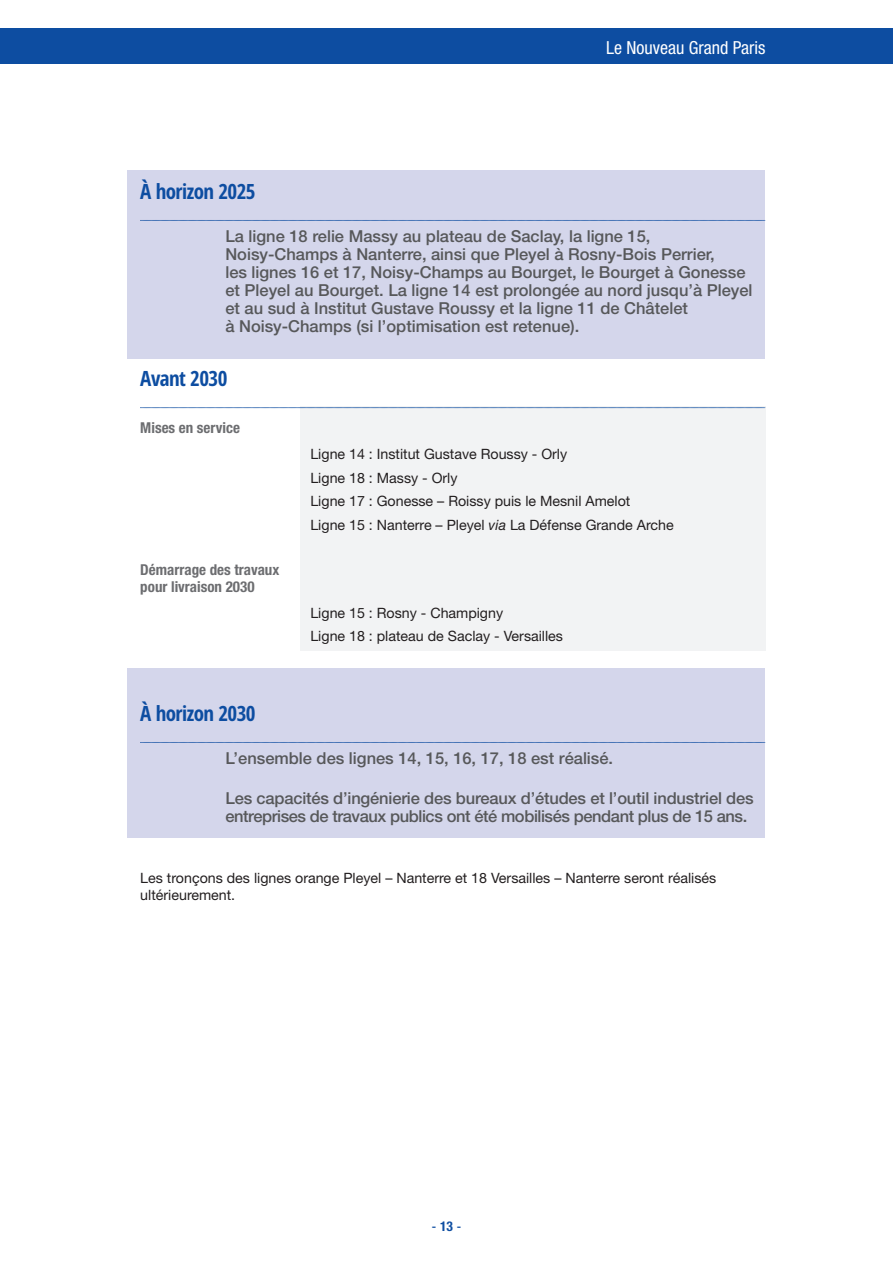
<style>
.page{position:relative;width:893px;height:1263px;background:#fff}
.page>*{position:absolute;margin:0;border:0;box-sizing:border-box;transform-origin:0 0}
.t1{font:700 condensed 21px "Open Sans";letter-spacing:-.025em;color:#0d4da1}
.t2{font:condensed 18px "Helvetica Neue";color:#fff}
.t3{font:500 16.5px/18px "Helvetica Neue";color:#57585a}
.t4{font:500 16.5px/18px "Helvetica Neue";letter-spacing:-.025em;color:#57585a}
.t5{font:700 condensed 15px/17.2px "Helvetica Neue";color:#6c6d70}
.t6{font:14.25px/23.7px "Helvetica Neue";color:#231f20}
.t7{font:13.5px "Helvetica";color:#0d4da1}
.s1{font-style:italic}
.s2{font-family:"Helvetica Neue";font-weight:700;font-stretch:condensed}
</style>
<div class="page">
<div style="left:128px;top:669px;width:637px;height:169px;background:#d4d6eb"></div>
<div style="left:0;top:29px;width:893px;height:35px;background:#0d4da1"></div>
<div style="left:128px;top:170px;width:637px;height:189px;background:#d4d6eb"></div>
<div style="left:300px;top:406px;width:465px;height:245px;background:#f2f3f4"></div>
<svg style="left:140px;top:220px;width:626px;height:1px"></svg>
<svg style="left:140px;top:407px;width:626px;height:1px"></svg>
<svg style="left:140px;top:742px;width:626px;height:1px"></svg>
<p class="t2" style="left:606px;top:42px;width:161px">Le Nouveau Grand Paris</p>
<p class="t1" style="left:140px;top:179px;width:117px">À horizon 2025</p>
<p class="t3" style="left:225px;top:229px;width:529px">La ligne 18 relie Massy au plateau de Saclay, la ligne 15, Noisy-Champs à Nanterre, ainsi que Pleyel à Rosny-Bois Perrier,<br>les lignes 16 et 17, Noisy-Champs au Bourget, le Bourget à Gonesse et Pleyel au Bourget. La ligne 14 est prolongée au nord jusqu’à Pleyel et au sud à Institut Gustave Roussy et la ligne 11 de Châtelet<br>à Noisy-Champs (si l’optimisation est retenue).</p>
<p class="t1" style="left:140px;top:367px;width:89px">Avant 2030</p>
<p class="t5" style="left:140px;top:419px;width:101px">Mises en service</p>
<p class="t6" style="left:310px;top:443px;width:365px">Ligne 14 : Institut Gustave Roussy - Orly<br>Ligne 18 : Massy - Orly<br>Ligne 17 : Gonesse – Roissy puis le Mesnil Amelot<br>Ligne 15 : Nanterre – Pleyel <span class="s1">via</span> La Défense Grande Arche</p>
<p class="t5" style="left:140px;top:561px;width:141px">Démarrage des travaux pour livraison 2030</p>
<p class="t6" style="left:310px;top:602px;width:254px">Ligne 15 : Rosny - Champigny<br>Ligne 18 : plateau de Saclay - Versailles</p>
<p class="t1" style="left:140px;top:701px;width:117px">À horizon 2030</p>
<p class="t3" style="left:225px;top:751px;width:389px">L’ensemble des lignes 14, 15, 16, 17, 18 est réalisé.</p>
<p class="t4" style="left:225px;top:790px;width:530px">Les capacités d’ingénierie des bureaux d’études et l’outil industriel des entreprises de travaux publics ont été mobilisés pendant plus de 15 ans.</p>
<p class="t6" style="left:140px;top:870px;width:577px;line-height:17.2px">Les tronçons des lignes orange Pleyel – Nanterre et 18 Versailles – Nanterre seront réalisés ultérieurement.</p>
<p class="t7" style="left:432px;top:1219px;width:31px">-<span class="s2">13</span>-</p>
</div>
